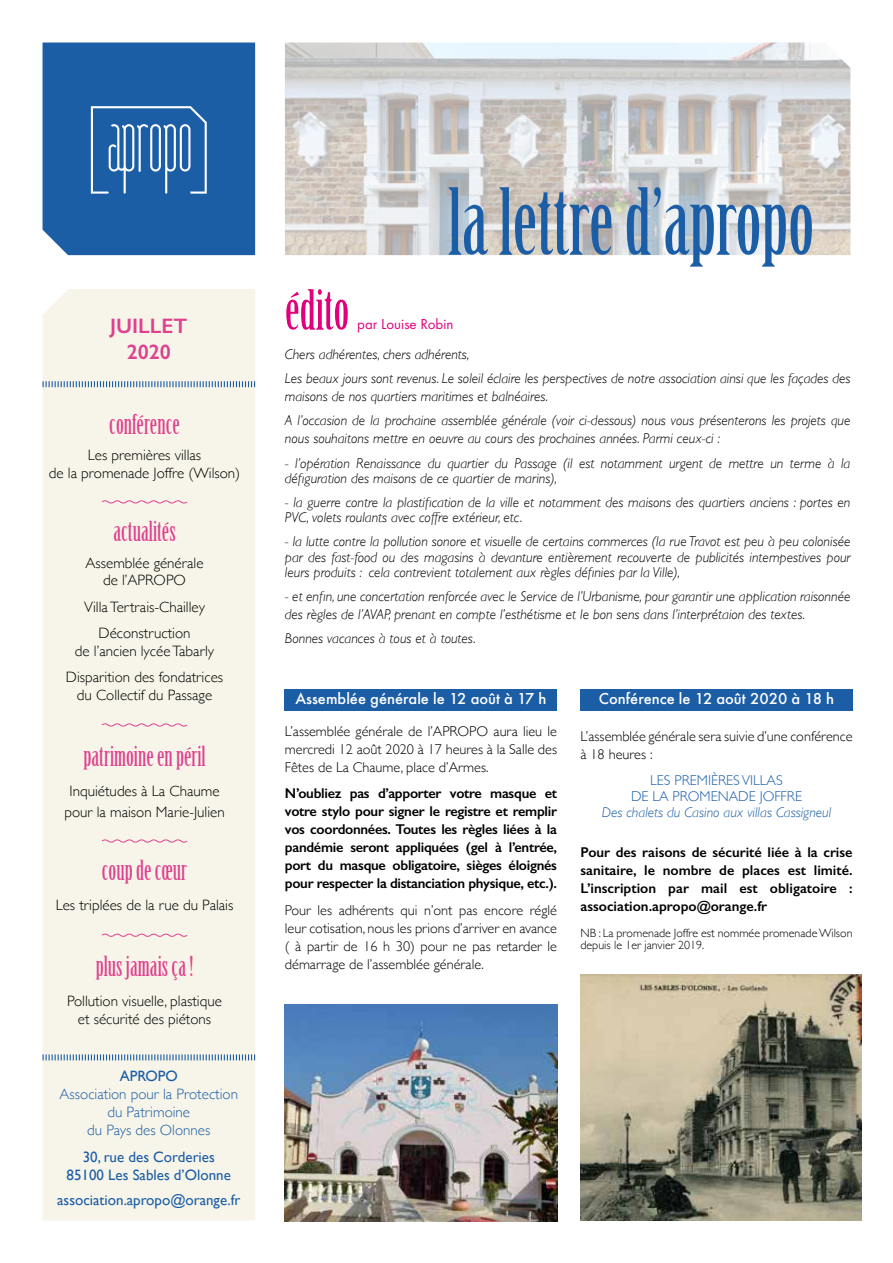
<style>
.page{position:relative;width:893px;height:1263px;background:#fff}
.page>*{position:absolute;margin:0;border:0;box-sizing:border-box;transform-origin:0 0}
.t1{font:90px "Birch Std";color:#1c5ea6}
.t2{font:54px "Birch Std";color:#e2007a}
.t3{font:27px "Birch Std";color:#df418e}
.t4{font:600 21px/25.2px "Gill Sans";color:#df418e;text-align:center}
.t5{font:500 16.5px "Futura T";color:#fff}
.t6{font:300 15px/18px "Gill Sans";color:#000;text-align:center}
.t7{font:15px/18px "Gill Sans";color:#1c5ea6;text-align:center}
.t8{font:300 15px/18px "Gill Sans";color:#1c5ea6;text-align:center}
.t9{font:15px "Futura T";color:#e2007a}
.t10{font:italic 300 14.25px/15px "Gill Sans";color:#000}
.t11{font:600 14.25px/18px "Gill Sans";letter-spacing:-.02em;color:#000;text-align:justify}
.t12{font:300 14.25px/18px "Gill Sans";color:#000;text-align:justify}
.t13{font:300 14.25px/16px "Gill Sans";color:#1c5ea6;text-align:center}
.t14{font:italic 300 14.25px "Gill Sans";color:#1c5ea6}
.t15{font:300 12px/12px "Gill Sans";color:#000}
</style>
<div class="page">
<img style="left:285px;top:43px;width:565px;height:212px">
<div style="left:43px;top:43px;width:212px;height:212px;background:#1c5ea6"></div>
<div style="left:43px;top:289px;width:212px;height:931px;background:#f7f5e9"></div>
<svg style="left:101px;top:499px;width:87px;height:5px"></svg>
<svg style="left:101px;top:722px;width:87px;height:5px"></svg>
<svg style="left:101px;top:838px;width:87px;height:5px"></svg>
<svg style="left:101px;top:933px;width:87px;height:5px"></svg>
<svg style="left:43px;top:381px;width:212px;height:6px"></svg>
<svg style="left:43px;top:1054px;width:212px;height:6px"></svg>
<img style="left:285px;top:1005px;width:272px;height:216px">
<div style="left:285px;top:689px;width:272px;height:21px;background:#1c5ea6"></div>
<img style="left:580px;top:975px;width:281px;height:245px">
<div style="left:580px;top:689px;width:273px;height:21px;background:#1c5ea6"></div>
<h3 class="t4" style="left:110px;top:313px;width:79px">JUILLET<br>2020</h3>
<h3 class="t3" style="left:109px;top:408px;width:72px">conférence</h3>
<p class="t6" style="left:49px;top:445px;width:193px">Les premières villas<br>de la promenade Joffre (Wilson)</p>
<h3 class="t3" style="left:113px;top:516px;width:64px">actualités</h3>
<p class="t6" style="left:86px;top:553px;width:120px;line-height:17.5px">Assemblée générale de l’APROPO</p>
<p class="t6" style="left:84px;top:593px;width:122px;line-height:26.5px">Villa Tertrais-Chailley<br>Déconstruction</p>
<p class="t6" style="left:66px;top:637px;width:159px;line-height:26.5px">de l’ancien lycée Tabarly<br>Disparition des fondatrices</p>
<p class="t6" style="left:77px;top:686px;width:137px">du Collectif du Passage</p>
<h3 class="t3" style="left:83px;top:741px;width:124px">patrimoine en péril</h3>
<p class="t6" style="left:64px;top:781px;width:162px;line-height:20.2px">Inquiétudes à La Chaume pour la maison Marie-Julien</p>
<h3 class="t3" style="left:102px;top:855px;width:87px">coup de cœur</h3>
<p class="t6" style="left:56px;top:896px;width:179px">Les triplées de la rue du Palais</p>
<h3 class="t3" style="left:96px;top:951px;width:99px">plus jamais ça !</h3>
<p class="t6" style="left:67px;top:992px;width:156px">Pollution visuelle, plastique et sécurité des piétons</p>
<p class="t7" style="left:120px;top:1067px;width:60px">APROPO</p>
<p class="t8" style="left:60px;top:1084px;width:180px">Association pour la Protection du Patrimoine<br>du Pays des Olonnes</p>
<p class="t7" style="left:67px;top:1148px;width:166px">30, rue des Corderies<br>85100 Les Sables d’Olonne</p>
<p class="t7" style="left:57px;top:1191px;width:185px">association.apropo@orange.fr</p>
<h2 class="t2" style="left:285px;top:280px;width:66px">édito</h2>
<h1 class="t1" style="left:448px;top:171px;width:368px">la lettre d’apropo</h1>
<p class="t9" style="left:357px;top:315px;width:98px">par Louise Robin</p>
<p class="t10" style="left:285px;top:342px;width:567px;line-height:24.5px">Chers adhérentes, chers adhérents,<br>Les beaux jours sont revenus. Le soleil éclaire les perspectives de notre association ainsi que les façades des</p>
<p class="t10" style="left:285px;top:384px;width:567px;line-height:24.5px">maisons de nos quartiers maritimes et balnéaires.<br>A l’occasion de la prochaine assemblée générale (voir ci-dessous) nous vous présenterons les projets que</p>
<p class="t10" style="left:285px;top:431px;width:437px">nous souhaitons mettre en oeuvre au cours des prochaines années. Parmi ceux-ci :</p>
<p class="t10" style="left:285px;top:455px;width:567px">- l’opération Renaissance du quartier du Passage (il est notamment urgent de mettre un terme à la défiguration des maisons de ce quartier de marins),</p>
<p class="t10" style="left:285px;top:495px;width:567px">- la guerre contre la plastification de la ville et notamment des maisons des quartiers anciens : portes en<br>PVC, volets roulants avec coffre extérieur, etc.</p>
<p class="t10" style="left:285px;top:534px;width:567px;text-align:justify">- la lutte contre la pollution sonore et visuelle de certains commerces (la rue Travot est peu à peu colonisée par des fast-food ou des magasins à devanture entièrement recouverte de publicités intempestives pour leurs produits : cela contrevient totalement aux règles définies par la Ville),</p>
<p class="t10" style="left:285px;top:587px;width:567px;line-height:18px">- et enfin, une concertation renforcée avec le Service de l’Urbanisme, pour garantir une application raisonnée des règles de l’AVAP, prenant en compte l’esthétisme et le bon sens dans l’interprétaion des textes.</p>
<p class="t10" style="left:285px;top:631px;width:192px">Bonnes vacances à tous et à toutes.</p>
<p class="t5" style="left:295px;top:689px;width:253px">Assemblée générale le 12 août à 17 h</p>
<p class="t12" style="left:285px;top:721px;width:274px">L’assemblée générale de l’APROPO aura lieu le mercredi 12 août 2020 à 17 heures à la Salle des Fêtes de La Chaume, place d’Armes.</p>
<p class="t11" style="left:285px;top:784px;width:274px">N’oubliez pas d’apporter votre masque et votre stylo pour signer le registre et remplir vos coordonnées. Toutes les règles liées à la pandémie seront appliquées (gel à l’entrée, port du masque obligatoire, sièges éloignés pour respecter la distanciation physique, etc.).</p>
<p class="t12" style="left:285px;top:900px;width:274px">Pour les adhérents qui n’ont pas encore réglé leur cotisation, nous les prions d’arriver en avance ( à partir de 16 h 30) pour ne pas retarder le démarrage de l’assemblée générale.</p>
<p class="t5" style="left:599px;top:689px;width:237px">Conférence le 12 août 2020 à 18 h</p>
<p class="t12" style="left:580px;top:727px;width:274px">L’assemblée générale sera suivie d’une conférence à 18 heures :</p>
<p class="t13" style="left:631px;top:772px;width:173px">LES PREMIÈRES VILLAS<br>DE LA PROMENADE JOFFRE</p>
<p class="t14" style="left:602px;top:805px;width:231px">Des chalets du Casino aux villas Cassigneul</p>
<p class="t11" style="left:580px;top:843px;width:274px">Pour des raisons de sécurité liée à la crise sanitaire, le nombre de places est limité.<br>L’inscription par mail est obligatoire : association.apropo@orange.fr</p>
<p class="t15" style="left:580px;top:927px;width:274px">NB : La promenade Joffre est nommée promenade Wilson depuis le 1er janvier 2019.</p>
</div>
